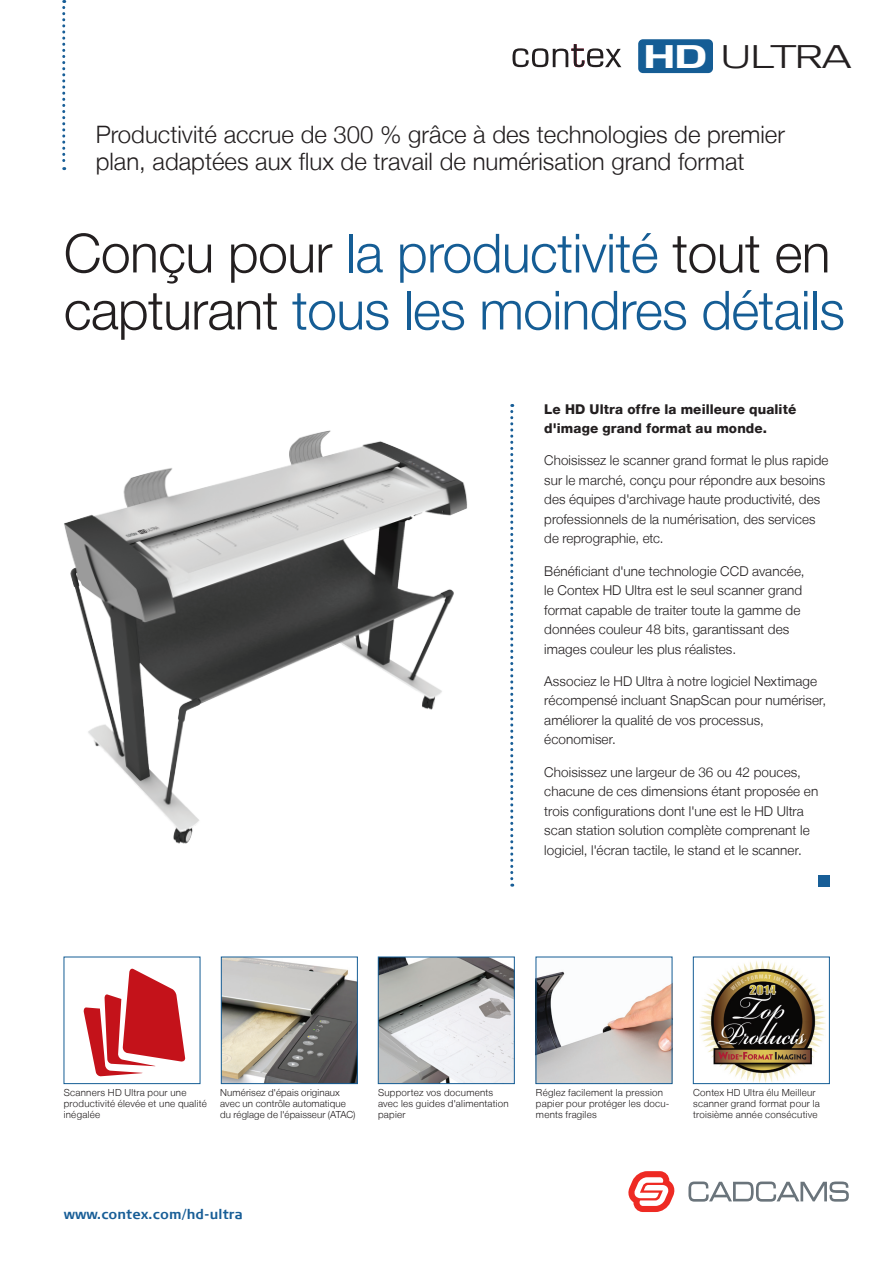
<style>
.page{position:relative;width:893px;height:1263px;background:#fff}
.page>*{position:absolute;margin:0;border:0;box-sizing:border-box;transform-origin:0 0}
.t1{font:300 54px/57px "Helvetica Neue LT";letter-spacing:-.01em;color:#155d95}
.t2{font:300 32.55px "Signa Ext Column";letter-spacing:-.02em;color:#231f20}
.t3{font:300 24px/27px "Helvetica Neue LT";color:#231f20}
.t4{font:300 13.5px/19.5px "Helvetica Neue LT";letter-spacing:.005em;color:#231f20}
.t5{font:800 13.5px/19.5px "Helvetica Neue LT";letter-spacing:.01em;color:#231f20}
.t6{font:700 13.5px "Signa Column";letter-spacing:.01em;color:#185e97}
.t7{font:300 9.75px/11.2px "Helvetica Neue LT";letter-spacing:.025em;color:#231f20}
.s1{font-family:"Signa Ext Column Caps";font-weight:700;color:#fff}
.s2{color:#231f20}
</style>
<div class="page">
<svg style="left:510px;top:404px;width:3px;height:483px"></svg>
<img style="left:538px;top:971px;width:132px;height:111px">
<div style="left:536px;top:957px;width:136px;height:127px;border:1px solid #155d95"></div>
<div style="left:818px;top:875px;width:11px;height:12px;background:#185e97"></div>
<img style="left:64px;top:430px;width:403px;height:414px">
<div style="left:638px;top:39px;width:75px;height:34px;background:#155d95;border-radius:5px"></div>
<svg style="left:512px;top:44px;width:109px;height:23px"></svg>
<svg style="left:62px;top:0;width:3px;height:170px"></svg>
<img style="left:699px;top:960px;width:127px;height:122px">
<div style="left:693px;top:957px;width:137px;height:127px;border:1px solid #155d95"></div>
<img style="left:223px;top:959px;width:133px;height:123px">
<div style="left:221px;top:957px;width:137px;height:127px;border:1px solid #155d95"></div>
<img style="left:380px;top:959px;width:132px;height:123px">
<div style="left:378px;top:957px;width:136px;height:127px;border:1px solid #155d95"></div>
<svg style="left:688px;top:1181px;width:161px;height:20px"></svg>
<svg style="left:628px;top:1171px;width:47px;height:41px"></svg>
<svg style="left:83px;top:968px;width:102px;height:108px"></svg>
<h2 class="t2" style="left:643px;top:37px;width:210px"><span class="s1">HD</span> ULTRA</h2>
<h3 class="t3" style="left:96px;top:121px;width:691px">Productivité accrue de 300 % grâce à des technologies de premier plan, adaptées aux flux de travail de numérisation grand format</h3>
<h1 class="t1" style="left:64px;top:224px;width:783px"><span class="s2">Conçu pour</span> la productivité <span class="s2">tout en capturant</span> tous les moindres détails</h1>
<p class="t5" style="left:544px;top:399px;width:253px">Le HD Ultra offre la meilleure qualité d'image grand format au monde.</p>
<p class="t4" style="left:544px;top:450px;width:286px">Choisissez le scanner grand format le plus rapide sur le marché, conçu pour répondre aux besoins des équipes d'archivage haute productivité, des professionnels de la numérisation, des services de reprographie, etc.</p>
<p class="t4" style="left:544px;top:561px;width:262px">Bénéficiant d'une technologie CCD avancée, le Contex HD Ultra est le seul scanner grand format capable de traiter toute la gamme de données couleur 48 bits, garantissant des images couleur les plus réalistes.</p>
<p class="t4" style="left:544px;top:671px;width:283px">Associez le HD Ultra à notre logiciel Nextimage récompensé incluant SnapScan pour numériser, améliorer la qualité de vos processus, économiser.</p>
<p class="t4" style="left:544px;top:762px;width:275px">Choisissez une largeur de 36 ou 42 pouces, chacune de ces dimensions étant proposée en trois configurations dont l'une est le HD Ultra scan station solution complète comprenant le logiciel, l'écran tactile, le stand et le scanner.</p>
<p class="t7" style="left:64px;top:1086px;width:144px">Scanners HD Ultra pour une productivité élevée et une qualité inégalée</p>
<p class="t7" style="left:536px;top:1086px;width:135px">Réglez facilement la pression papier pour protéger les docu&shy;ments fragiles</p>
<p class="t7" style="left:220px;top:1086px;width:137px">Numérisez d'épais originaux avec un contrôle automatique du réglage de l'épaisseur (ATAC)</p>
<p class="t7" style="left:378px;top:1086px;width:132px">Supportez vos documents avec les guides d'alimentation papier</p>
<p class="t7" style="left:693px;top:1086px;width:128px">Contex HD Ultra élu Meilleur scanner grand format pour la troisième année consécutive</p>
<p class="t6" style="left:64px;top:1207px;width:181px">www.contex.com/hd-ultra</p>
</div>
